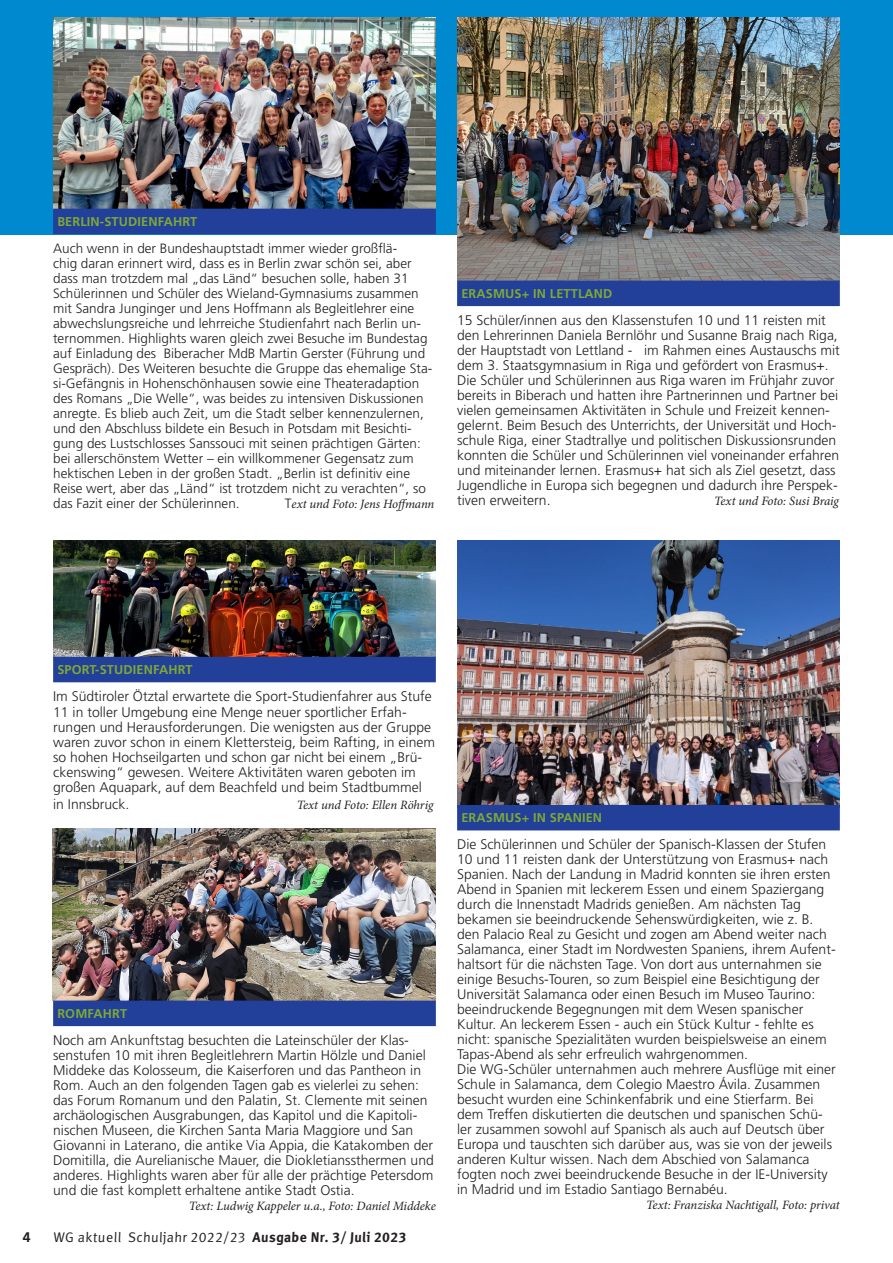
<style>
.page{position:relative;width:893px;height:1263px;background:#fff}
.page>*{position:absolute;margin:0;border:0;box-sizing:border-box;transform-origin:0 0}
.Body_Frutiger{font:300 13.95px/15px "Frutiger LT Std";color:#231f20}
.t1{font:13.95px "Meta Correspondence Pro";color:#231f20}
.t2{font:700 13.95px "Frutiger LT Std";color:#231f20}
.Body_Frutiger-2{font:300 13.5px/15px "Frutiger LT Std";color:#231f20}
.Body_Frutiger-3{font:italic 12.75px "Minion Pro";letter-spacing:-.01em;color:#231f20}
.Frutiger_Balken{font:700 12.75px "Frutiger LT Std";letter-spacing:.01em;color:#7fa834}
.BildU{font:italic 12.75px "Minion Pro";letter-spacing:-.01em;color:#231f20}
.s1{font-family:"Frutiger LT Std";font-weight:300;font-style:normal;font-size:13.5px}
.s2{font-weight:700}
</style>
<div class="page">
<div style="left:0;top:0;width:893px;height:234px;background:#0089cf"></div>
<img style="left:53px;top:18px;width:383px;height:191px">
<img style="left:457px;top:18px;width:383px;height:263px">
<img style="left:457px;top:540px;width:383px;height:265px">
<div style="left:457px;top:281px;width:383px;height:25px;background:#223f99"></div>
<div style="left:457px;top:805px;width:383px;height:25px;background:#223f99"></div>
<img style="left:52px;top:828px;width:384px;height:172px">
<div style="left:53px;top:1000px;width:383px;height:26px;background:#223f99"></div>
<div style="left:53px;top:209px;width:383px;height:25px;background:#223f99"></div>
<img style="left:53px;top:540px;width:383px;height:117px">
<div style="left:53px;top:657px;width:383px;height:25px;background:#223f99"></div>
<p class="Frutiger_Balken" style="left:57px;top:214px;width:141px">BERLIN-STUDIENFAHRT</p>
<p class="Body_Frutiger-2" style="left:53px;top:241px;width:381px">Auch wenn in der Bundeshauptstadt immer wieder großflä-<br>chig daran erinnert wird, dass es in Berlin zwar schön sei, aber dass man trotzdem mal „das Länd“ besuchen solle, haben 31<br>Schülerinnen und Schüler des Wieland-Gymnasiums zusammen mit Sandra Junginger und Jens Hoffmann als Begleitlehrer eine abwechslungsreiche und lehrreiche Studienfahrt nach Berlin un&shy;ternommen. Highlights waren gleich zwei Besuche im Bundestag auf Einladung des Biberacher MdB Martin Gerster (Führung und Gespräch). Des Weiteren besuchte die Gruppe das ehemalige Sta&shy;si-Gefängnis in Hohenschönhausen sowie eine Theateradaption des Romans „Die Welle“, was beides zu intensiven Diskussionen anregte. Es blieb auch Zeit, um die Stadt selber kennenzulernen, und den Abschluss bildete ein Besuch in Potsdam mit Besichti&shy;gung des Lustschlosses Sanssouci mit seinen prächtigen Gärten: bei allerschönstem Wetter – ein willkommener Gegensatz zum hektischen Leben in der großen Stadt. „Berlin ist definitiv eine Reise wert, aber das „Länd“ ist trotzdem nicht zu verachten“, so das Fazit einer der Schülerinnen.</p>
<p class="Body_Frutiger-3" style="left:285px;top:495px;width:151px"><span class="s1">T</span>ext und Foto: Jens Hoffmann</p>
<p class="Frutiger_Balken" style="left:461px;top:286px;width:153px">ERASMUS+ IN LETTLAND</p>
<p class="Body_Frutiger" style="left:457px;top:312px;width:384px">15 Schüler/innen aus den Klassenstufen 10 und 11 reisten mit den Lehrerinnen Daniela Bernlöhr und Susanne Braig nach Riga, der Hauptstadt von Lettland - im Rahmen eines Austauschs mit dem 3. Staatsgymnasium in Riga und gefördert von Erasmus+.<br>Die Schüler und Schülerinnen aus Riga waren im Frühjahr zuvor bereits in Biberach und hatten ihre Partnerinnen und Partner bei vielen gemeinsamen Aktivitäten in Schule und Freizeit kennen&shy;gelernt. Beim Besuch des Unterrichts, der Universität und Hoch&shy;schule Riga, einer Stadtrallye und politischen Diskussionsrunden konnten die Schüler und Schülerinnen viel voneinander erfahren und miteinander lernen. Erasmus+ hat sich als Ziel gesetzt, dass Jugendliche in Europa sich begegnen und dadurch ihre Perspek&shy;tiven erweitern.</p>
<p class="Body_Frutiger-3" style="left:714px;top:492px;width:126px">Text und Foto: Susi Braig</p>
<p class="Frutiger_Balken" style="left:57px;top:662px;width:137px">SPORT-STUDIENFAHRT</p>
<p class="Body_Frutiger" style="left:53px;top:688px;width:380px;line-height:16.5px">Im Südtiroler Ötztal erwartete die Sport-Studienfahrer aus Stufe<br>11 in toller Umgebung eine Menge neuer sportlicher Erfah-</p>
<p class="Body_Frutiger" style="left:53px;top:720px;width:383px">rungen und Herausforderungen. Die wenigsten aus der Gruppe waren zuvor schon in einem Klettersteig, beim Rafting, in einem so hohen Hochseilgarten und schon gar nicht bei einem „Brü&shy;ckenswing“ gewesen. Weitere Aktivitäten waren geboten im großen Aquapark, auf dem Beachfeld und beim Stadtbummel</p>
<p class="Body_Frutiger" style="left:53px;top:797px;width:78px">in Innsbruck.</p>
<p class="Body_Frutiger-3" style="left:297px;top:796px;width:138px">Text und Foto: Ellen Röhrig</p>
<p class="Frutiger_Balken" style="left:57px;top:1006px;width:71px">ROMFAHRT</p>
<p class="Body_Frutiger" style="left:53px;top:1032px;width:382px">Noch am Ankunftstag besuchten die Lateinschüler der Klas&shy;senstufen 10 mit ihren Begleitlehrern Martin Hölzle und Daniel Middeke das Kolosseum, die Kaiserforen und das Pantheon in Rom. Auch an den folgenden Tagen gab es vielerlei zu sehen: das Forum Romanum und den Palatin, St. Clemente mit seinen archäologischen Ausgrabungen, das Kapitol und die Kapitoli&shy;nischen Museen, die Kirchen Santa Maria Maggiore und San Giovanni in Laterano, die antike Via Appia, die Katakomben der Domitilla, die Aurelianische Mauer, die Diokletianssthermen und anderes. Highlights waren aber für alle der prächtige Petersdom und die fast komplett erhaltene antike Stadt Ostia.</p>
<p class="BildU" style="left:189px;top:1197px;width:248px">Text: Ludwig Kappeler u.a., Foto: Daniel Middeke</p>
<p class="t2" style="left:23px;top:1229px;width:9px">4</p>
<p class="t1" style="left:53px;top:1227px;width:356px">WG aktuell Schuljahr 2022/23 <span class="s2">Ausgabe Nr. 3/ Juli 2023</span></p>
<p class="Frutiger_Balken" style="left:461px;top:810px;width:142px">ERASMUS+ IN SPANIEN</p>
<p class="Body_Frutiger" style="left:457px;top:837px;width:380px">Die Schülerinnen und Schüler der Spanisch-Klassen der Stufen 10 und 11 reisten dank der Unterstützung von Erasmus+ nach Spanien. Nach der Landung in Madrid konnten sie ihren ersten Abend in Spanien mit leckerem Essen und einem Spaziergang durch die Innenstadt Madrids genießen. Am nächsten Tag bekamen sie beeindruckende Sehenswürdigkeiten, wie z. B. den Palacio Real zu Gesicht und zogen am Abend weiter nach Salamanca, einer Stadt im Nordwesten Spaniens, ihrem Aufent&shy;haltsort für die nächsten Tage. Von dort aus unternahmen sie einige Besuchs-Touren, so zum Beispiel eine Besichtigung der Universität Salamanca oder einen Besuch im Museo Taurino: beeindruckende Begegnungen mit dem Wesen spanischer Kultur. An leckerem Essen - auch ein Stück Kultur - fehlte es nicht: spanische Spezialitäten wurden beispielsweise an einem Tapas-Abend als sehr erfreulich wahrgenommen.</p>
<p class="Body_Frutiger" style="left:457px;top:1062px;width:380px">Die WG-Schüler unternahmen auch mehrere Ausflüge mit einer Schule in Salamanca, dem Colegio Maestro Ávila. Zusammen besucht wurden eine Schinkenfabrik und eine Stierfarm. Bei dem Treffen diskutierten die deutschen und spanischen Schü&shy;ler zusammen sowohl auf Spanisch als auch auf Deutsch über Europa und tauschten sich darüber aus, was sie von der jeweils anderen Kultur wissen. Nach dem Abschied von Salamanca fogten noch zwei beeindruckende Besuche in der IE-University in Madrid und im Estadio Santiago Bernabéu.</p>
<p class="Body_Frutiger-3" style="left:646px;top:1196px;width:195px">Text: Franziska Nachtigall, Foto: privat</p>
</div>
